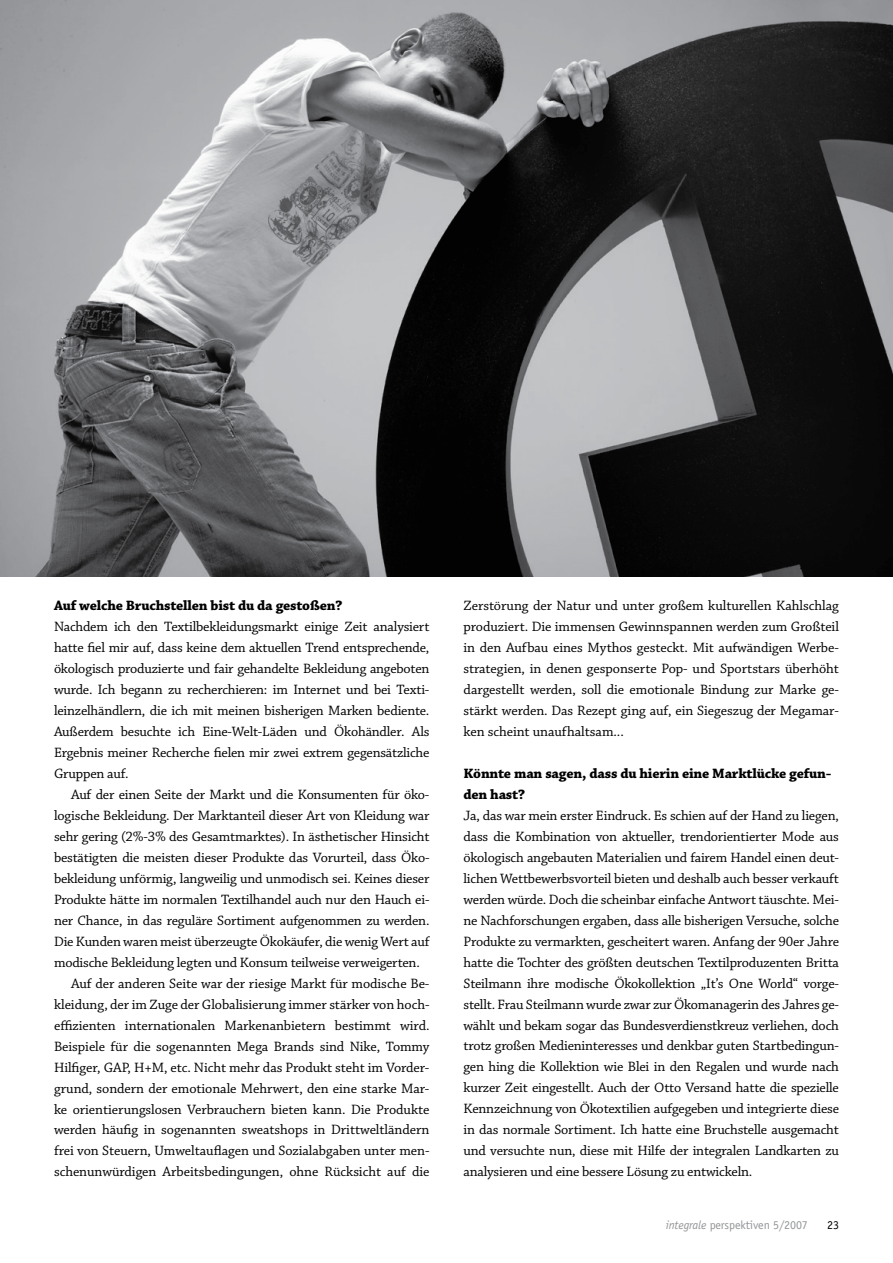
<style>
.page{position:relative;width:893px;height:1263px;background:#fff}
.page>*{position:absolute;margin:0;border:0;box-sizing:border-box;transform-origin:0 0}
.t1{font:14.25px/21px "Chaparral Pro";letter-spacing:-.01em;color:#000;text-align:justify}
.t2{font:14.25px/21px "Chaparral Pro Bold Capt";letter-spacing:-.015em;color:#000}
.t3{font:12px "Officina Sans";letter-spacing:-.01em;color:#939598}
.t4{font:12px "Officina Sans";color:#000}
.s1{font-style:italic}
</style>
<div class="page">
<img style="left:0;top:0;width:893px;height:577px">
<p class="t2" style="left:54px;top:596px;width:290px">Auf welche Bruchstellen bist du da gestoßen?</p>
<p class="t1" style="left:54px;top:616px;width:377px">Nachdem ich den Textilbekleidungsmarkt einige Zeit analysiert hatte fiel mir auf, dass keine dem aktuellen Trend entsprechende, ökologisch produzierte und fair gehandelte Bekleidung angeboten wurde. Ich begann zu recherchieren: im Internet und bei Texti&shy;leinzelhändlern, die ich mit meinen bisherigen Marken bediente.<br>Außerdem besuchte ich Eine-Welt-Läden und Ökohändler. Als Ergebnis meiner Recherche fielen mir zwei extrem gegensätzliche Gruppen auf.</p>
<p class="t1" style="left:71px;top:784px;width:360px">Auf der einen Seite der Markt und die Konsumenten für öko-</p>
<p class="t1" style="left:54px;top:805px;width:377px">logische Bekleidung. Der Marktanteil dieser Art von Kleidung war</p>
<p class="t1" style="left:54px;top:826px;width:377px">sehr gering (2%-3% des Gesamtmarktes). In ästhetischer Hinsicht</p>
<p class="t1" style="left:54px;top:847px;width:377px">bestätigten die meisten dieser Produkte das Vorurteil, dass Öko-</p>
<p class="t1" style="left:54px;top:868px;width:377px">bekleidung unförmig, langweilig und unmodisch sei. Keines dieser</p>
<p class="t1" style="left:54px;top:889px;width:377px">Produkte hätte im normalen Textilhandel auch nur den Hauch ei-</p>
<p class="t1" style="left:54px;top:910px;width:377px">ner Chance, in das reguläre Sortiment aufgenommen zu werden.</p>
<p class="t1" style="left:54px;top:931px;width:377px">Die Kunden waren meist überzeugte Ökokäufer, die wenig Wert auf</p>
<p class="t1" style="left:54px;top:952px;width:367px">modische Bekleidung legten und Konsum teilweise verweigerten.</p>
<p class="t1" style="left:71px;top:973px;width:360px">Auf der anderen Seite war der riesige Markt für modische Be-</p>
<p class="t1" style="left:54px;top:994px;width:377px">kleidung, der im Zuge der Globalisierung immer stärker von hoch-</p>
<p class="t1" style="left:54px;top:1015px;width:377px">effizienten internationalen Markenanbietern bestimmt wird.</p>
<p class="t1" style="left:54px;top:1036px;width:377px">Beispiele für die sogenannten Mega Brands sind Nike, Tommy</p>
<p class="t1" style="left:54px;top:1057px;width:377px">Hilfiger, GAP, H+M, etc. Nicht mehr das Produkt steht im Vorder-</p>
<p class="t1" style="left:54px;top:1078px;width:377px">grund, sondern der emotionale Mehrwert, den eine starke Mar-</p>
<p class="t1" style="left:54px;top:1099px;width:377px">ke orientierungslosen Verbrauchern bieten kann. Die Produkte</p>
<p class="t1" style="left:54px;top:1120px;width:377px">werden häufig in sogenannten sweatshops in Drittweltländern</p>
<p class="t1" style="left:54px;top:1141px;width:377px">frei von Steuern, Umweltauflagen und Sozialabgaben unter men-</p>
<p class="t1" style="left:54px;top:1162px;width:377px">schenunwürdigen Arbeitsbedingungen, ohne Rücksicht auf die</p>
<p class="t1" style="left:463px;top:595px;width:377px">Zerstörung der Natur und unter großem kulturellen Kahlschlag produziert. Die immensen Gewinnspannen werden zum Großteil in den Aufbau eines Mythos gesteckt. Mit aufwändigen Werbe&shy;strategien, in denen gesponserte Pop- und Sportstars überhöht dargestellt werden, soll die emotionale Bindung zur Marke ge&shy;stärkt werden. Das Rezept ging auf, ein Siegeszug der Megamar&shy;ken scheint unaufhaltsam...</p>
<p class="t2" style="left:463px;top:763px;width:369px">Könnte man sagen, dass du hierin eine Marktlücke gefun&shy;den hast?</p>
<p class="t1" style="left:463px;top:805px;width:377px">Ja, das war mein erster Eindruck. Es schien auf der Hand zu liegen, dass die Kombination von aktueller, trendorientierter Mode aus ökologisch angebauten Materialien und fairem Handel einen deut&shy;lichen Wettbewerbsvorteil bieten und deshalb auch besser verkauft werden würde. Doch die scheinbar einfache Antwort täuschte. Mei&shy;ne Nachforschungen ergaben, dass alle bisherigen Versuche, solche Produkte zu vermarkten, gescheitert waren. Anfang der 90er Jahre hatte die Tochter des größten deutschen Textilproduzenten Britta Steilmann ihre modische Ökokollektion „It’s One World“ vorge&shy;stellt. Frau Steilmann wurde zwar zur Ökomanagerin des Jahres ge&shy;wählt und bekam sogar das Bundesverdienstkreuz verliehen, doch trotz großen Medieninteresses und denkbar guten Startbedingun&shy;gen hing die Kollektion wie Blei in den Regalen und wurde nach kurzer Zeit eingestellt. Auch der Otto Versand hatte die spezielle Kennzeichnung von Ökotextilien aufgegeben und integrierte diese in das normale Sortiment. Ich hatte eine Bruchstelle ausgemacht und versuchte nun, diese mit Hilfe der integralen Landkarten zu analysieren und eine bessere Lösung zu entwickeln.</p>
<p class="t3" style="left:666px;top:1218px;width:144px"><span class="s1">integrale</span> perspektiven 5/2007</p>
<p class="t4" style="left:827px;top:1218px;width:13px">23</p>
</div>
